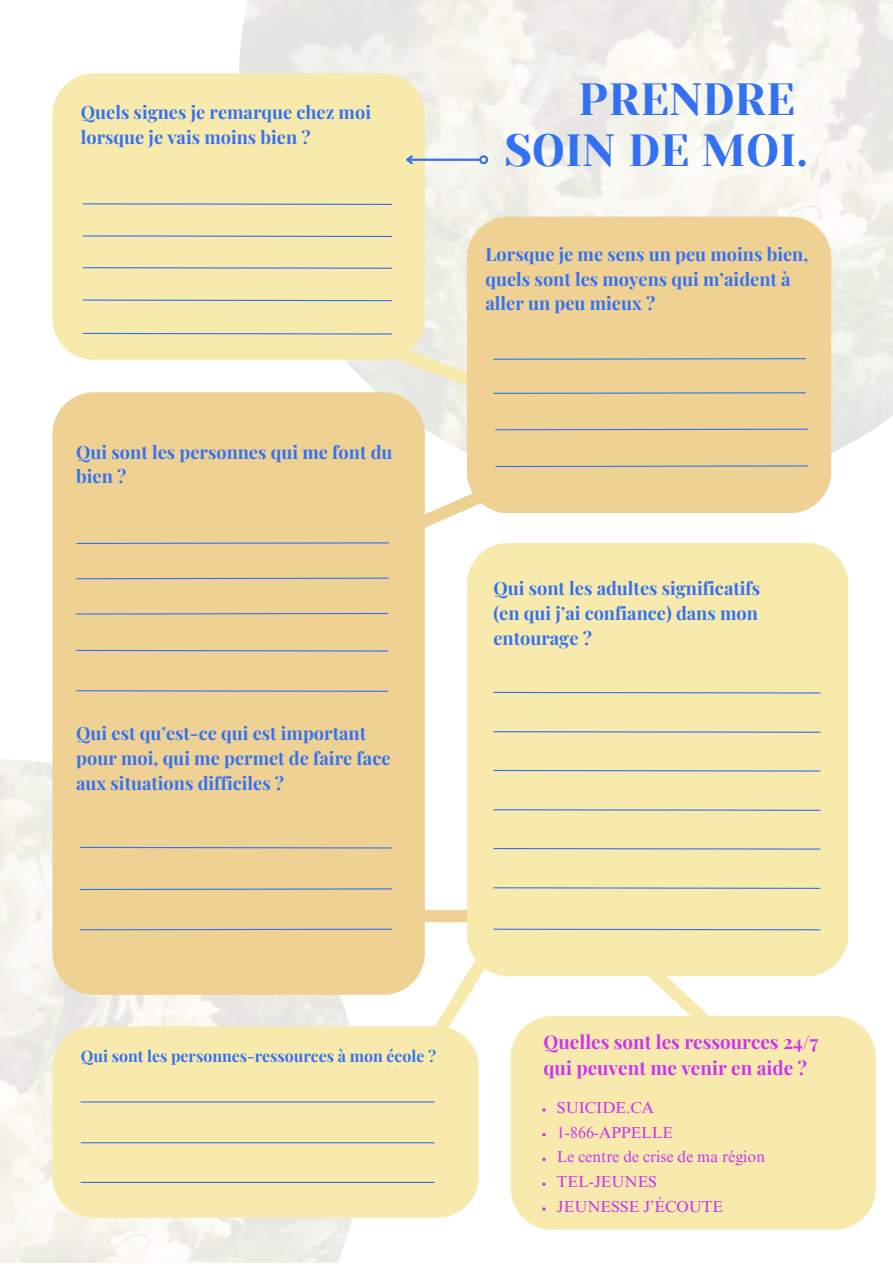
<style>
.page{position:relative;width:893px;height:1264px;background:#fff}
.page>*{position:absolute;margin:0;border:0;box-sizing:border-box;transform-origin:0 0}
.t1{font:45px "Yeseva One";color:#3371f3}
.t2{font:700 18.9px/25.8px "Playfair Display";color:#cd33f3}
.t3{font:700 18.15px/24.8px "Playfair Display";color:#3371f3}
.t4{font:15.9px "Times NRMT Pro";color:#cd33f3}
.t5{font:700 15.9px "Playfair Display";color:#3371f3}
</style>
<div class="page">
<div style="left:52px;top:73px;width:373px;height:285px;background:#f8eaac"></div>
<div style="left:467px;top:216px;width:364px;height:297px;background:#efd293;border-radius:42px"></div>
<div style="left:402px;top:909px;width:86px;height:13px;background:#efd293"></div>
<div style="left:52px;top:394px;width:373px;height:600px;background:#efd293"></div>
<div style="left:467px;top:543px;width:381px;height:431px;background:#f8eaac"></div>
<div style="left:52px;top:1026px;width:427px;height:191px;background:#f8eaac"></div>
<div style="left:510px;top:1016px;width:365px;height:213px;background:#f8eaac"></div>
<hr style="left:407px;top:159px;width:72px;height:2px;background:#3371f3">
<svg style="left:403px;top:153px;width:12px;height:13px"></svg>
<div style="left:479px;top:155px;width:9px;height:9px;border:2px solid #3371f3;border-radius:50%"></div>
<hr style="left:81px;top:1101px;width:353px;height:1px;background:#3371f3">
<hr style="left:81px;top:1142px;width:353px;height:1px;background:#3371f3">
<hr style="left:81px;top:1181px;width:353px;height:1px;background:#3371f3">
<svg style="left:492px;top:691px;width:329px;height:3px"></svg>
<svg style="left:492px;top:730px;width:329px;height:3px"></svg>
<svg style="left:492px;top:769px;width:329px;height:3px"></svg>
<svg style="left:492px;top:808px;width:329px;height:3px"></svg>
<svg style="left:492px;top:847px;width:329px;height:3px"></svg>
<svg style="left:492px;top:886px;width:329px;height:3px"></svg>
<svg style="left:79px;top:846px;width:314px;height:3px"></svg>
<svg style="left:79px;top:887px;width:314px;height:3px"></svg>
<svg style="left:79px;top:915px;width:742px;height:185px"></svg>
<svg style="left:75px;top:689px;width:314px;height:3px"></svg>
<svg style="left:75px;top:649px;width:314px;height:3px"></svg>
<svg style="left:75px;top:612px;width:314px;height:3px"></svg>
<svg style="left:75px;top:577px;width:314px;height:3px"></svg>
<svg style="left:76px;top:455px;width:732px;height:95px"></svg>
<svg style="left:82px;top:324px;width:726px;height:107px"></svg>
<svg style="left:82px;top:299px;width:311px;height:3px"></svg>
<svg style="left:82px;top:266px;width:311px;height:3px"></svg>
<svg style="left:82px;top:235px;width:311px;height:3px"></svg>
<svg style="left:82px;top:203px;width:311px;height:2px"></svg>
<svg style="left:542px;top:1132px;width:3px;height:4px"></svg>
<svg style="left:542px;top:1157px;width:3px;height:4px"></svg>
<p class="t3" style="left:81px;top:99px;width:292px">Quels signes je remarque chez moi lorsque je vais moins bien ?</p>
<p class="t3" style="left:76px;top:439px;width:318px">Qui sont les personnes qui me font du bien ?</p>
<p class="t3" style="left:76px;top:720px;width:316px">Qui est qu’est-ce qui est important pour moi, qui me permet de faire face aux situations difficiles ?</p>
<p class="t1" style="left:578px;top:74px;width:218px">PRENDRE</p>
<p class="t1" style="left:505px;top:125px;width:304px">SOIN DE MOI.</p>
<p class="t3" style="left:485px;top:241px;width:324px">Lorsque je me sens un peu moins bien, quels sont les moyens qui m’aident à aller un peu mieux ?</p>
<p class="t3" style="left:493px;top:575px;width:268px">Qui sont les adultes significatifs</p>
<p class="t3" style="left:493px;top:600px;width:266px">(en qui j’ai confiance) dans mon entourage ?</p>
<p class="t5" style="left:81px;top:1044px;width:357px">Qui sont les personnes-ressources à mon école ?</p>
<p class="t2" style="left:543px;top:1028px;width:276px">Quelles sont les ressources 24/7 qui peuvent me venir en aide ?</p>
<p class="t4" style="left:557px;top:1101px;width:99px">SUICIDE.CA</p>
<p class="t4" style="left:557px;top:1126px;width:118px">1-866-APPELLE</p>
<p class="t4" style="left:557px;top:1150px;width:210px">Le centre de crise de ma région</p>
<p class="t4" style="left:557px;top:1175px;width:102px">TEL-JEUNES</p>
<p class="t4" style="left:557px;top:1200px;width:168px">JEUNESSE J’ÉCOUTE</p>
</div>
